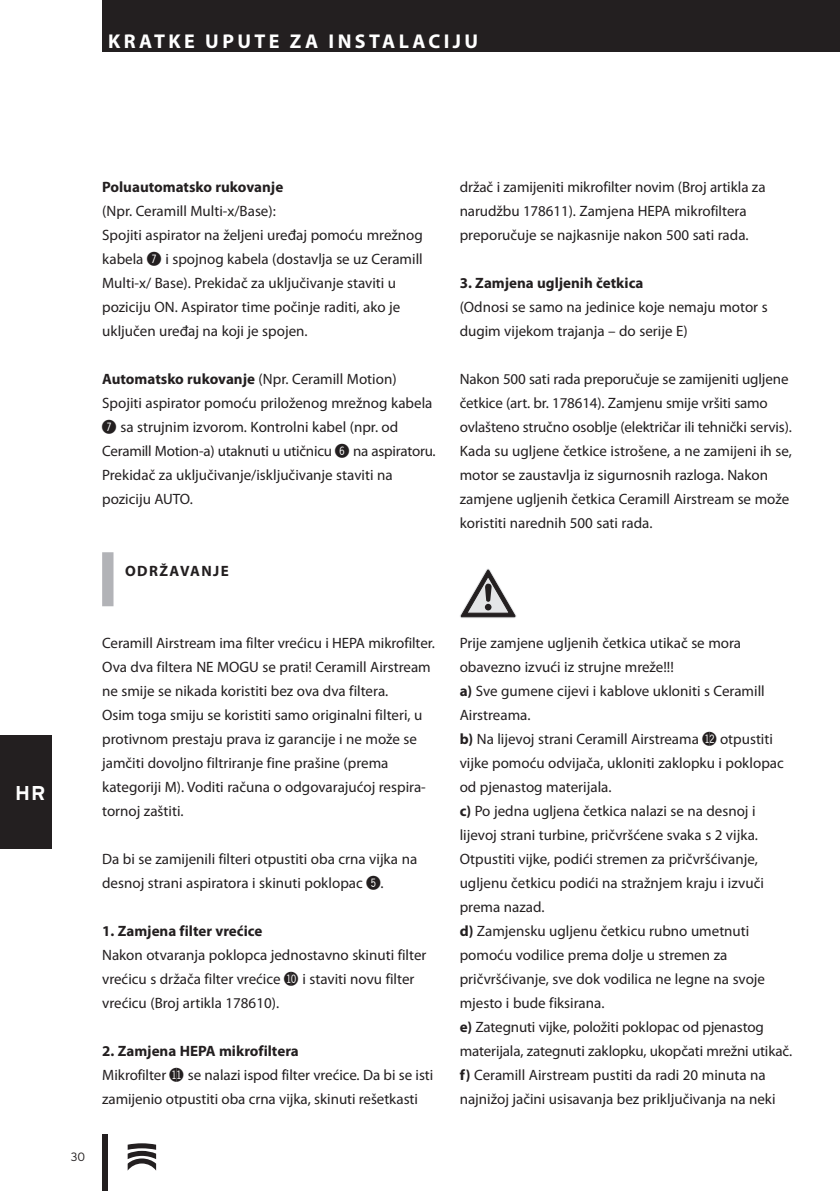
<style>
.page{position:relative;width:840px;height:1191px;background:#fff}
.page>*{position:absolute;margin:0;border:0;box-sizing:border-box;transform-origin:0 0}
.t1{font:700 20px "Myriad Pro";letter-spacing:.17em;color:#fff}
.t2{font:700 20px "Interstate";color:#fff}
.t3{font:15px/24px "Myriad Pro";color:#231f20}
.t4{font:700 15px "Myriad Pro";color:#231f20}
.t5{font:300 12px "Interstate";color:#231f20}
.s1{font-family:"Double Digits Round";font-size:18px}
.s2{font-weight:700}
</style>
<div class="page">
<div style="left:102px;top:0;width:737px;height:51px;background:#231f20"></div>
<div style="left:0;top:735px;width:51px;height:114px;background:#231f20"></div>
<div style="left:102px;top:1134px;width:6px;height:57px;background:#231f20"></div>
<svg style="left:128px;top:1143px;width:28px;height:27px"></svg>
<div style="left:102px;top:552px;width:11px;height:54px;background:#b2b3b7"></div>
<svg style="left:460px;top:568px;width:56px;height:50px"></svg>
<h1 class="t1" style="left:108px;top:28px;width:369px">Kratke upute za instalaciju</h1>
<h1 class="t2" style="left:15px;top:782px;width:15px">HR</h1>
<p class="t4" style="left:102px;top:177px;width:182px">Poluautomatsko rukovanje</p>
<p class="t3" style="left:102px;top:199px;width:322px">(Npr. Ceramill Multi-x/Base):<br>Spojiti aspirator na željeni uređaj pomoću mrežnog kabela <span class="s1">&amp;</span> i spojnog kabela (dostavlja se uz Ceramill Multi-x/ Base). Prekidač za uključivanje staviti u poziciju ON. Aspirator time počinje raditi, ako je uključen uređaj na koji je spojen.</p>
<p class="t3" style="left:102px;top:367px;width:335px"><span class="s2">Automatsko rukovanje</span> (Npr. Ceramill Motion)<br>Spojiti aspirator pomoću priloženog mrežnog kabela <span class="s1">&amp;</span> sa strujnim izvorom. Kontrolni kabel (npr. od Ceramill Motion-a) utaknuti u utičnicu <span class="s1">^</span> na aspiratoru.<br>Prekidač za uključivanje/isključivanje staviti na poziciju AUTO.</p>
<p class="t4" style="left:125px;top:561px;width:76px">ODRŽAVANJE</p>
<p class="t3" style="left:102px;top:631px;width:334px">Ceramill Airstream ima filter vrećicu i HEPA mikrofilter.<br>Ova dva filtera NE MOGU se prati! Ceramill Airstream ne smije se nikada koristiti bez ova dva filtera.<br>Osim toga smiju se koristiti samo originalni filteri, u protivnom prestaju prava iz garancije i ne može se jamčiti dovoljno filtriranje fine prašine (prema kategoriji M). Voditi računa o odgovarajućoj respira&shy;tornoj zaštiti.</p>
<p class="t3" style="left:102px;top:847px;width:316px">Da bi se zamijenili filteri otpustiti oba crna vijka na desnoj strani aspiratora i skinuti poklopac <span class="s1">%</span>.</p>
<p class="t4" style="left:102px;top:921px;width:161px">1. Zamjena filter vrećice</p>
<p class="t3" style="left:102px;top:943px;width:325px">Nakon otvaranja poklopca jednostavno skinuti filter vrećicu s držača filter vrećice <span class="s1">BL</span> i staviti novu filter vrećicu (Broj artikla 178610).</p>
<p class="t4" style="left:102px;top:1041px;width:97px">2. Zamjena HEPA</p>
<p class="t3" style="left:102px;top:1039px;width:332px;text-indent:117px"><span class="s2">mikrofiltera<br></span>Mikrofilter <span class="s1">BM</span> se nalazi ispod filter vrećice. Da bi se isti zamijenio otpustiti oba crna vijka, skinuti rešetkasti</p>
<p class="t5" style="left:71px;top:1150px;width:16px">30</p>
<p class="t3" style="left:459px;top:175px;width:307px">držač i zamijeniti mikrofilter novim (Broj artikla za narudžbu 178611). Zamjena HEPA mikrofiltera preporučuje se najkasnije nakon 500 sati rada.</p>
<p class="t4" style="left:459px;top:273px;width:185px">3. Zamjena ugljenih četkica</p>
<p class="t3" style="left:459px;top:295px;width:309px">(Odnosi se samo na jedinice koje nemaju motor s dugim vijekom trajanja – do serije E)</p>
<p class="t3" style="left:459px;top:367px;width:333px">Nakon 500 sati rada preporučuje se zamijeniti ugljene četkice (art. br. 178614). Zamjenu smije vršiti samo ovlašteno stručno osoblje (električar ili tehnički servis).<br>Kada su ugljene četkice istrošene, a ne zamijeni ih se, motor se zaustavlja iz sigurnosnih razloga. Nakon zamjene ugljenih četkica Ceramill Airstream se može koristiti narednih 500 sati rada.</p>
<p class="t3" style="left:459px;top:631px;width:334px">Prije zamjene ugljenih četkica utikač se mora obavezno izvući iz strujne mreže!!!<br><span class="s2">a)</span> Sve gumene cijevi i kablove ukloniti s Ceramill Airstreama.<br><span class="s2">b)</span> Na lijevoj strani Ceramill Airstreama <span class="s1">BN</span> otpustiti vijke pomoću odvijača, ukloniti zaklopku i poklopac od pjenastog materijala.<br><span class="s2">c)</span> Po jedna ugljena četkica nalazi se na desnoj i lijevoj strani turbine, pričvršćene svaka s 2 vijka.<br>Otpustiti vijke, podići stremen za pričvršćivanje, ugljenu četkicu podići na stražnjem kraju i izvuči prema nazad.<br><span class="s2">d)</span> Zamjensku ugljenu četkicu rubno umetnuti pomoću vodilice prema dolje u stremen za pričvršćivanje, sve dok vodilica ne legne na svoje mjesto i bude fiksirana.<br><span class="s2">e)</span> Zategnuti vijke, položiti poklopac od pjenastog materijala, zategnuti zaklopku, ukopčati mrežni utikač. <span class="s2">f)</span> Ceramill Airstream pustiti da radi 20 minuta na najnižoj jačini usisavanja bez priključivanja na neki</p>
</div>
